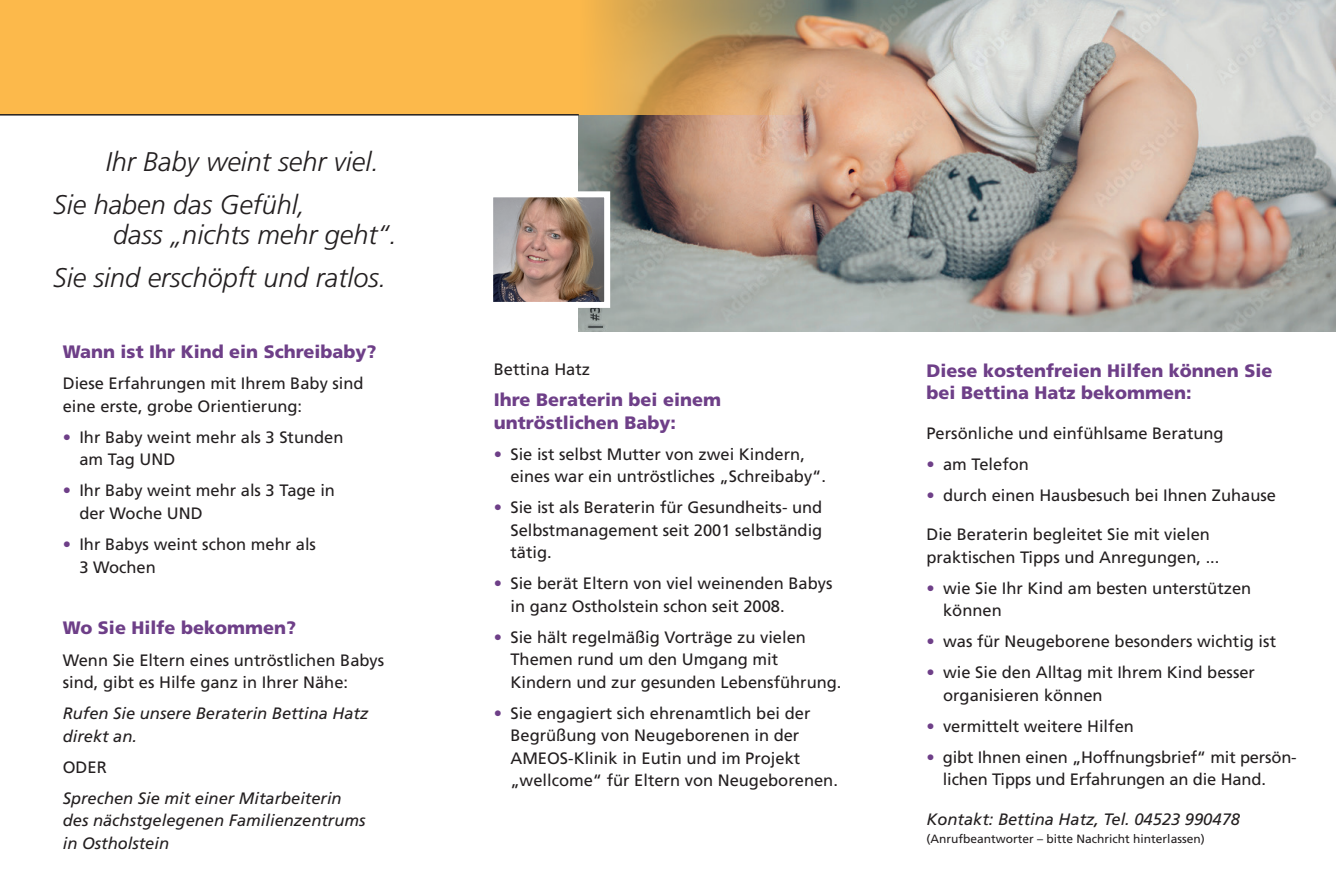
<style>
.page{position:relative;width:1336px;height:893px;background:#fff}
.page>*{position:absolute;margin:0;border:0;box-sizing:border-box;transform-origin:0 0}
.t1{font:italic 300 27px/42.8px "Frutiger";color:#231f20}
.t2{font:900 18px/22.5px "Frutiger";color:#6e3f88}
.t3{font:16.5px/22.5px "Frutiger";color:#231f20}
.t4{font:italic 16.5px/22.5px "Frutiger";color:#231f20}
.t5{font:12px "Frutiger";color:#231f20}
.s1{color:#6e3f88}
</style>
<div class="page">
<img style="left:578px;top:0;width:757px;height:331px">
<img style="left:494px;top:198px;width:109px;height:103px">
<div style="left:487px;top:191px;width:123px;height:117px;border:6px solid #fff"></div>
<div style="left:0;top:0;width:578px;height:115px;background:#fcb94b"></div>
<svg style="left:578px;top:0;width:243px;height:115px;background:#cc9f5f"></svg>
<hr style="left:0;top:114px;width:578px;height:2px;background:#231f20">
<h1 class="t1" style="left:53px;top:140px;width:327px;text-indent:53px">Ihr Baby weint sehr viel.<br>Sie haben das Gefühl,</h1>
<h1 class="t1" style="left:53px;top:213px;width:345px;text-indent:60px">dass „nichts mehr geht“.<br>Sie sind erschöpft und ratlos.</h1>
<p class="t2" style="left:63px;top:341px;width:315px">Wann ist Ihr Kind ein Schreibaby?</p>
<p class="t3" style="left:63px;top:372px;width:302px">Diese Erfahrungen mit Ihrem Baby sind eine erste, grobe Orientierung:</p>
<p class="t3" style="left:79px;top:426px;width:266px;text-indent:-17px"><span class="s1">•</span> Ihr Baby weint mehr als 3 Stunden am Tag UND</p>
<p class="t3" style="left:79px;top:479px;width:257px;text-indent:-17px"><span class="s1">•</span> Ihr Baby weint mehr als 3 Tage in der Woche UND</p>
<p class="t3" style="left:79px;top:533px;width:238px;text-indent:-17px"><span class="s1">•</span> Ihr Babys weint schon mehr als<br>3 Wochen</p>
<p class="t2" style="left:63px;top:617px;width:235px">Wo Sie Hilfe bekommen?</p>
<p class="t3" style="left:63px;top:648px;width:323px">Wenn Sie Eltern eines untröstlichen Babys sind, gibt es Hilfe ganz in Ihrer Nähe:</p>
<p class="t4" style="left:63px;top:702px;width:307px">Rufen Sie unsere Beraterin Bettina Hatz direkt an.</p>
<p class="t3" style="left:63px;top:755px;width:46px">ODER</p>
<p class="t4" style="left:63px;top:786px;width:304px">Sprechen Sie mit einer Mitarbeiterin des nächstgelegenen Familienzentrums in Ostholstein</p>
<p class="t3" style="left:493px;top:358px;width:98px">Bettina Hatz</p>
<p class="t2" style="left:493px;top:388px;width:229px">Ihre Beraterin bei einem untröstlichen Baby:</p>
<p class="t3" style="left:510px;top:443px;width:317px;text-indent:-17px"><span class="s1">•</span> Sie ist selbst Mutter von zwei Kindern, eines war ein untröstliches „Schreibaby“.</p>
<p class="t3" style="left:510px;top:496px;width:313px;text-align:justify;text-indent:-17px"><span class="s1">•</span> Sie ist als Beraterin für Gesundheits- und Selbstmanagement seit 2001 selbständig tätig.</p>
<p class="t3" style="left:510px;top:572px;width:323px;text-indent:-17px"><span class="s1">•</span> Sie berät Eltern von viel weinenden Babys in ganz Ostholstein schon seit 2008.</p>
<p class="t3" style="left:510px;top:626px;width:332px;text-indent:-17px"><span class="s1">•</span> Sie hält regelmäßig Vorträge zu vielen<br>Themen rund um den Umgang mit<br>Kindern und zur gesunden Lebensführung.</p>
<p class="t3" style="left:510px;top:702px;width:329px;text-indent:-17px"><span class="s1">•</span> Sie engagiert sich ehrenamtlich bei der Begrüßung von Neugeborenen in der AMEOS-Klinik in Eutin und im Projekt „wellcome“ für Eltern von Neugeborenen.</p>
<p class="t2" style="left:926px;top:359px;width:347px">Diese kostenfreien Hilfen können Sie bei Bettina Hatz bekommen:</p>
<p class="t3" style="left:926px;top:421px;width:299px">Persönliche und einfühlsame Beratung</p>
<p class="t3" style="left:926px;top:452px;width:104px"><span class="s1">•</span> am Telefon</p>
<p class="t3" style="left:926px;top:483px;width:351px"><span class="s1">•</span> durch einen Hausbesuch bei Ihnen Zuhause</p>
<p class="t3" style="left:926px;top:523px;width:294px">Die Beraterin begleitet Sie mit vielen praktischen Tipps und Anregungen, ...</p>
<p class="t3" style="left:942px;top:576px;width:310px;text-indent:-17px"><span class="s1">•</span> wie Sie Ihr Kind am besten unterstützen können</p>
<p class="t3" style="left:926px;top:630px;width:351px"><span class="s1">•</span> was für Neugeborene besonders wichtig ist</p>
<p class="t3" style="left:942px;top:661px;width:313px;text-indent:-17px"><span class="s1">•</span> wie Sie den Alltag mit Ihrem Kind besser organisieren können</p>
<p class="t3" style="left:926px;top:714px;width:209px"><span class="s1">•</span> vermittelt weitere Hilfen</p>
<p class="t3" style="left:942px;top:745px;width:355px;text-indent:-16px"><span class="s1">•</span> gibt Ihnen einen „Hoffnungsbrief“ mit persön&shy;lichen Tipps und Erfahrungen an die Hand.</p>
<p class="t4" style="left:926px;top:807px;width:315px">Kontakt: Bettina Hatz, Tel. 04523 990478</p>
<p class="t5" style="left:926px;top:831px;width:280px">(Anrufbeantworter – bitte Nachricht hinterlassen)</p>
</div>
